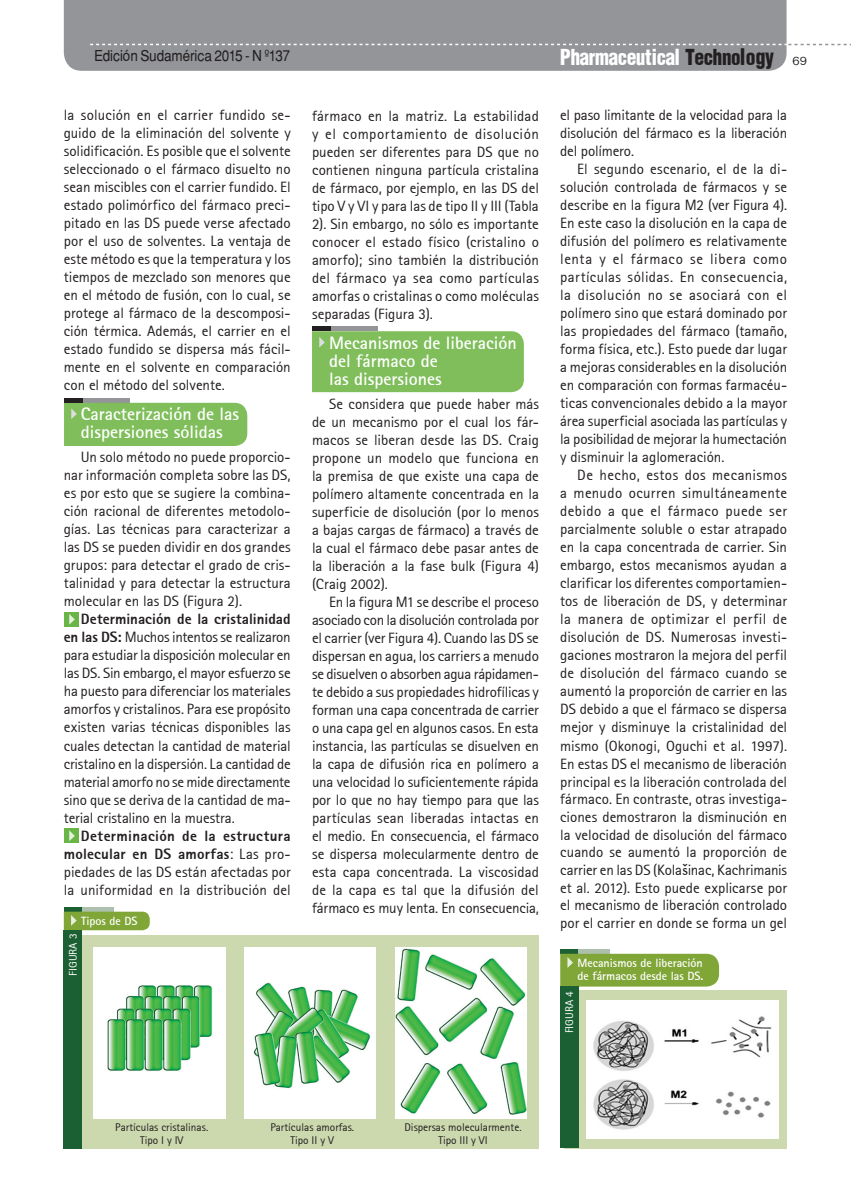
<style>
.page{position:relative;width:851px;height:1191px;background:#fff}
.page>*{position:absolute;margin:0;border:0;box-sizing:border-box;transform-origin:0 0}
.t1{font:24px "Helvetica Condensed Black Se";letter-spacing:-.02em;color:#fff;scale:.9 1}
.SUBTITULO{font:700 18px "AT Rotis Sans Serif";color:#fff}
.TEXTO{font:15px/18px "AT Rotis Sans Serif";color:#231f20;text-align:justify}
.t2{font:15px "Helvetica";letter-spacing:-.01em;color:#231f20;scale:.9 1}
.GRAFICOS_titulo_figu{font:700 12px "AT Rotis Sans Serif";color:#fff}
.GRAFICOS{font:11.25px "AT Rotis Sans Serif";color:#231f20}
.GRAFICOS-2{font:11.25px "AT Rotis Sans Serif";color:#fff}
.s1{font-family:"AT Rot San Ser Ext Bol"}
.s2{color:#231f20}
.s3{font-size:24.75px;color:#231f20}
.s4{font-family:"Frankfurt Gothic Plain";font-size:12px;color:#231f20}
.s5{font-family:"Futura"}
</style>
<div class="page">
<div style="left:64px;top:0;width:722px;height:71px;background:#939598"></div>
<svg style="left:90px;top:44px;width:760px;height:1px"></svg>
<div style="left:312px;top:326px;width:66px;height:5px;background:#939598"></div>
<div style="left:312px;top:331px;width:212px;height:61px;background:#7fbe5b"></div>
<div style="left:312px;top:326px;width:18px;height:5px;background:#231f20"></div>
<div style="left:64px;top:398px;width:66px;height:5px;background:#939598"></div>
<div style="left:64px;top:403px;width:183px;height:43px;background:#7fbe5b"></div>
<div style="left:64px;top:398px;width:18px;height:5px;background:#231f20"></div>
<div style="left:564px;top:989px;width:223px;height:159px;background:#ccd9af"></div>
<hr style="left:560px;top:949px;width:50px;height:4px;background:#adc0ad">
<hr style="left:560px;top:949px;width:18px;height:4px;background:#1b6033">
<div style="left:560px;top:953px;width:159px;height:33px;background:#81a638"></div>
<div style="left:560px;top:986px;width:18px;height:162px;background:#1b6033"></div>
<div style="left:68px;top:935px;width:470px;height:213px;background:#ccd9af"></div>
<hr style="left:64px;top:907px;width:50px;height:4px;background:#adc0ad">
<hr style="left:64px;top:907px;width:18px;height:4px;background:#1b6033">
<svg style="left:64px;top:911px;width:86px;height:19px;background:#86a942"></svg>
<div style="left:64px;top:930px;width:18px;height:218px;background:#1b6033"></div>
<img style="left:94px;top:947px;width:131px;height:171px">
<img style="left:244px;top:947px;width:132px;height:171px">
<img style="left:395px;top:947px;width:131px;height:171px">
<img style="left:586px;top:1000px;width:192px;height:138px">
<div style="left:64px;top:612px;width:14px;height:14px;background:#69b545"></div>
<svg style="left:69px;top:614px;width:6px;height:10px"></svg>
<div style="left:64px;top:828px;width:14px;height:15px;background:#69b545"></div>
<svg style="left:69px;top:830px;width:6px;height:11px"></svg>
<p class="t2" style="left:94px;top:46px;width:219px">Edición Sudamérica 2015 - N º137</p>
<p class="TEXTO" style="left:64px;top:106px;width:228px">la solución en el carrier fundido se&shy;guido de la eliminación del solvente y solidificación. Es posible que el solvente seleccionado o el fármaco disuelto no sean miscibles con el carrier fundido. El estado polimórfico del fármaco preci&shy;pitado en las DS puede verse afectado por el uso de solventes. La ventaja de este método es que la temperatura y los tiempos de mezclado son menores que en el método de fusión, con lo cual, se protege al fármaco de la descomposi&shy;ción térmica. Además, el carrier en el estado fundido se dispersa más fácil&shy;mente en el solvente en comparación con el método del solvente.</p>
<p class="SUBTITULO" style="left:81px;top:403px;width:160px">Caracterización de las</p>
<p class="SUBTITULO" style="left:81px;top:421px;width:143px">dispersiones sólidas</p>
<p class="TEXTO" style="left:64px;top:448px;width:228px;text-indent:17px">Un solo método no puede proporcio&shy;nar información completa sobre las DS, es por esto que se sugiere la combina&shy;ción racional de diferentes metodolo&shy;gías. Las técnicas para caracterizar a las DS se pueden dividir en dos grandes grupos: para detectar el grado de cris&shy;talinidad y para detectar la estructura molecular en las DS (Figura 2).</p>
<p class="TEXTO" style="left:64px;top:610px;width:228px;text-indent:17px"><span class="s1">Determinación de la cristalinidad en las DS:</span> Muchos intentos se realizaron para estudiar la disposición molecular en las DS. Sin embargo, el mayor esfuerzo se ha puesto para diferenciar los materiales amorfos y cristalinos. Para ese propósito existen varias técnicas disponibles las cuales detectan la cantidad de material cristalino en la dispersión. La cantidad de material amorfo no se mide directamente sino que se deriva de la cantidad de ma&shy;terial cristalino en la muestra.</p>
<p class="TEXTO" style="left:64px;top:826px;width:228px;text-indent:17px"><span class="s1">Determinación de la estructura molecular en DS amorfas</span>: Las pro&shy;piedades de las DS están afectadas por la uniformidad en la distribución del</p>
<p class="GRAFICOS_titulo_figu" style="left:81px;top:913px;width:58px">Tipos de DS</p>
<p class="GRAFICOS-2" style="left:66px;top:975px;width:43px;rotate:-90deg">FIGURA 3</p>
<p class="TEXTO" style="left:312px;top:106px;width:228px">fármaco en la matriz. La estabilidad y el comportamiento de disolución pueden ser diferentes para DS que no contienen ninguna partícula cristalina de fármaco, por ejemplo, en las DS del tipo V y VI y para las de tipo II y III (Tabla 2). Sin embargo, no sólo es importante conocer el estado físico (cristalino o amorfo); sino también la distribución del fármaco ya sea como partículas amorfas o cristalinas o como moléculas separadas (Figura 3).</p>
<p class="SUBTITULO" style="left:329px;top:331px;width:189px">Mecanismos de liberación</p>
<p class="SUBTITULO" style="left:329px;top:349px;width:110px">del fármaco de</p>
<p class="SUBTITULO" style="left:329px;top:367px;width:114px">las dispersiones</p>
<p class="TEXTO" style="left:312px;top:394px;width:228px;text-indent:17px">Se considera que puede haber más de un mecanismo por el cual los fár&shy;macos se liberan desde las DS. Craig propone un modelo que funciona en la premisa de que existe una capa de polímero altamente concentrada en la superficie de disolución (por lo menos a bajas cargas de fármaco) a través de la cual el fármaco debe pasar antes de la liberación a la fase bulk (Figura 4) (Craig 2002).</p>
<p class="TEXTO" style="left:312px;top:592px;width:228px;text-indent:17px">En la figura M1 se describe el proceso asociado con la disolución controlada por el carrier (ver Figura 4). Cuando las DS se dispersan en agua, los carriers a menudo se disuelven o absorben agua rápidamen&shy;te debido a sus propiedades hidrofílicas y forman una capa concentrada de carrier o una capa gel en algunos casos. En esta instancia, las partículas se disuelven en la capa de difusión rica en polímero a una velocidad lo suficientemente rápida por lo que no hay tiempo para que las partículas sean liberadas intactas en el medio. En consecuencia, el fármaco se dispersa molecularmente dentro de esta capa concentrada. La viscosidad de la capa es tal que la difusión del fármaco es muy lenta. En consecuencia,</p>
<h1 class="t1" style="left:560px;top:47px;width:276px">Pharmaceutical <span class="s2">Techno</span><span class="s3">logy</span> <span class="s4">69</span></h1>
<p class="TEXTO" style="left:560px;top:106px;width:228px">el paso limitante de la velocidad para la disolución del fármaco es la liberación del polímero.</p>
<p class="TEXTO" style="left:560px;top:160px;width:228px;text-indent:17px">El segundo escenario, el de la di&shy;solución controlada de fármacos y se describe en la figura M2 (ver Figura 4).<br>En este caso la disolución en la capa de difusión del polímero es relativamente lenta y el fármaco se libera como partículas sólidas. En consecuencia, la disolución no se asociará con el polímero sino que estará dominado por las propiedades del fármaco (tamaño, forma física, etc.). Esto puede dar lugar a mejoras considerables en la disolución en comparación con formas farmacéu&shy;ticas convencionales debido a la mayor área superficial asociada las partículas y la posibilidad de mejorar la humectación y disminuir la aglomeración.</p>
<p class="TEXTO" style="left:560px;top:466px;width:228px;text-indent:17px">De hecho, estos dos mecanismos a menudo ocurren simultáneamente debido a que el fármaco puede ser parcialmente soluble o estar atrapado en la capa concentrada de carrier. Sin embargo, estos mecanismos ayudan a clarificar los diferentes comportamien&shy;tos de liberación de DS, y determinar la manera de optimizar el perfil de disolución de DS. Numerosas investi&shy;gaciones mostraron la mejora del perfil de disolución del fármaco cuando se aumentó la proporción de carrier en las DS debido a que el fármaco se dispersa mejor y disminuye la cristalinidad del mismo (Okonogi, Oguchi et al. 1997).<br>En estas DS el mecanismo de liberación principal es la liberación controlada del fármaco. En contraste, otras investiga&shy;ciones demostraron la disminución en la velocidad de disolución del fármaco cuando se aumentó la proporción de carrier en las DS (Kola<span class="s5">š</span>inac, Kachrimanis et al. 2012). Esto puede explicarse por el mecanismo de liberación controlado por el carrier en donde se forma un gel</p>
<p class="GRAFICOS_titulo_figu" style="left:577px;top:955px;width:127px">Mecanismos de liberación</p>
<p class="GRAFICOS_titulo_figu" style="left:577px;top:968px;width:127px">de fármacos desde las DS.</p>
<p class="GRAFICOS-2" style="left:562px;top:1033px;width:43px;rotate:-90deg">FIGURA 4</p>
<p class="GRAFICOS" style="left:115px;top:1120px;width:94px">Partículas cristalinas.</p>
<p class="GRAFICOS" style="left:140px;top:1133px;width:45px">Tipo I y IV</p>
<p class="GRAFICOS" style="left:270px;top:1120px;width:85px">Partículas amorfas.</p>
<p class="GRAFICOS" style="left:290px;top:1133px;width:45px">Tipo II y V</p>
<p class="GRAFICOS" style="left:404px;top:1120px;width:119px">Dispersas molecularmente.</p>
<p class="GRAFICOS" style="left:438px;top:1133px;width:51px">Tipo III y VI</p>
</div>
